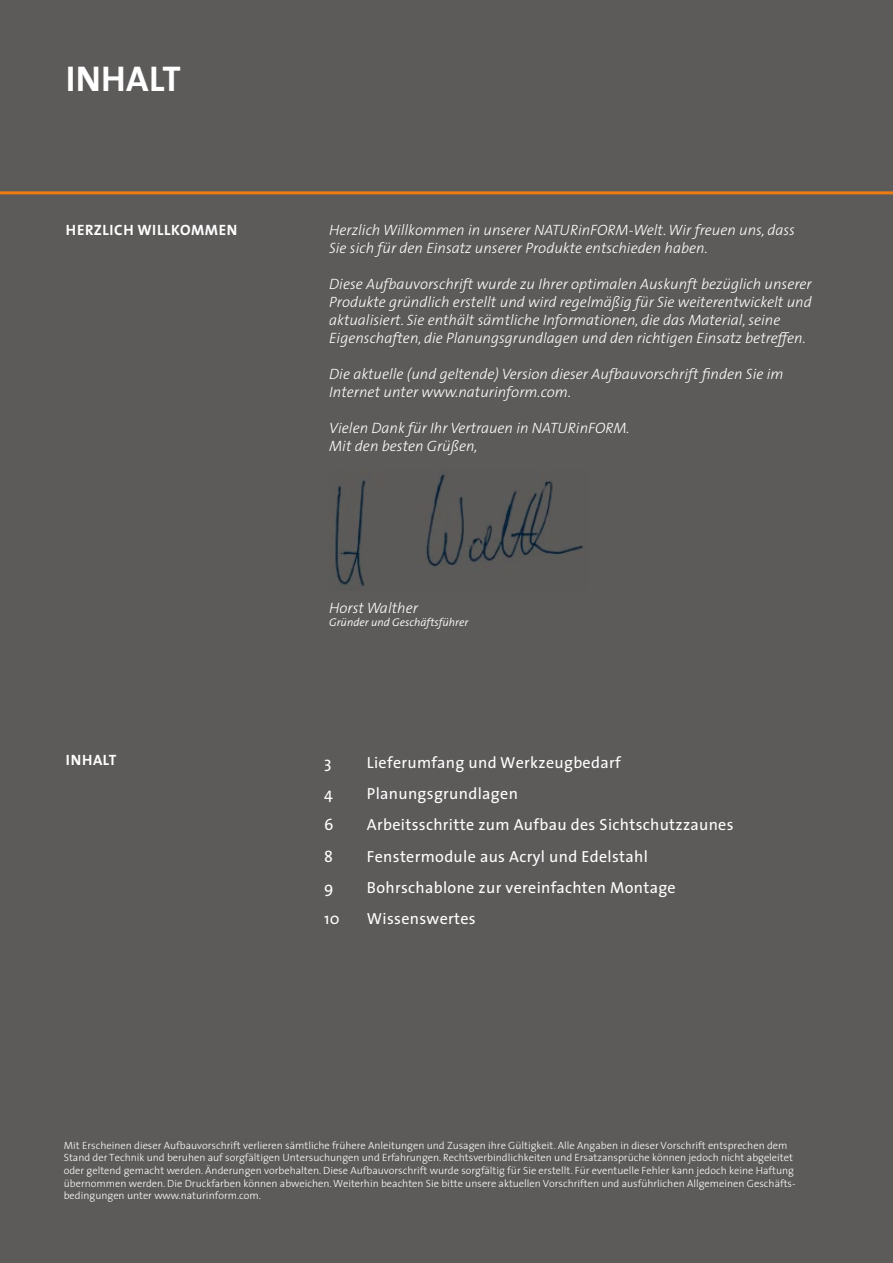
<style>
.page{position:relative;width:893px;height:1263px;background:#5d5b5a}
.page>*{position:absolute;margin:0;border:0;box-sizing:border-box;transform-origin:0 0}
.t1{font:700 36px "The Sans";letter-spacing:.01em;color:#fff}
.t2{font:16.05px "The Sans";letter-spacing:.02em;color:#fff}
.t3{font:italic 300 15px/18px "The Sans";color:#fff}
.t4{font:700 15px "The Sans";letter-spacing:.04em;color:#fff}
.t5{font:italic 300 11.25px "The Sans";color:#fff}
.t6{font:300 10.5px/12.6px "The Sans";color:#fff}
</style>
<div class="page">
<img style="left:335px;top:469px;width:248px;height:118px">
<hr style="left:0;top:191px;width:893px;height:3px;background:#ef7b10">
<h1 class="t1" style="left:66px;top:48px;width:117px">INHALT</h1>
<h3 class="t4" style="left:66px;top:217px;width:173px">HERZLICH WILLKOMMEN</h3>
<h3 class="t4" style="left:66px;top:748px;width:52px">INHALT</h3>
<h3 class="t3" style="left:329px;top:220px;width:467px">Herzlich Willkommen in unserer NATURinFORM-Welt. Wir freuen uns, dass<br>Sie sich für den Einsatz unserer Produkte entschieden haben.</h3>
<p class="t3" style="left:329px;top:274px;width:484px">Diese Aufbauvorschrift wurde zu Ihrer optimalen Auskunft bezüglich unserer Produkte gründlich erstellt und wird regelmäßig für Sie weiterentwickelt und aktualisiert. Sie enthält sämtliche Informationen, die das Material, seine Eigenschaften, die Planungsgrundlagen und den richtigen Einsatz betreffen.</p>
<h3 class="t3" style="left:329px;top:364px;width:456px">Die aktuelle (und geltende) Version dieser Aufbauvorschrift finden Sie im<br>Internet unter www.naturinform.com.</h3>
<h3 class="t3" style="left:329px;top:418px;width:302px">Vielen Dank für Ihr Vertrauen in NATURinFORM.<br>Mit den besten Grüßen,</h3>
<h3 class="t3" style="left:329px;top:598px;width:90px">Horst Walther</h3>
<p class="t5" style="left:329px;top:613px;width:141px">Gründer und Geschäftsführer</p>
<h2 class="t2" style="left:324px;top:749px;width:9px">3</h2>
<h2 class="t2" style="left:367px;top:749px;width:255px">Lieferumfang und Werkzeugbedarf</h2>
<h2 class="t2" style="left:324px;top:780px;width:10px">4</h2>
<h2 class="t2" style="left:367px;top:780px;width:152px">Planungsgrundlagen</h2>
<h2 class="t2" style="left:324px;top:811px;width:11px">6</h2>
<h2 class="t2" style="left:367px;top:811px;width:368px">Arbeitsschritte zum Aufbau des Sichtschutzzaunes</h2>
<h2 class="t2" style="left:324px;top:843px;width:10px">8</h2>
<h2 class="t2" style="left:367px;top:843px;width:283px">Fenstermodule aus Acryl und Edelstahl</h2>
<h2 class="t2" style="left:324px;top:874px;width:11px">9</h2>
<h2 class="t2" style="left:367px;top:874px;width:310px">Bohrschablone zur vereinfachten Montage</h2>
<h2 class="t2" style="left:324px;top:905px;width:17px">10</h2>
<h2 class="t2" style="left:367px;top:905px;width:110px">Wissenswertes</h2>
<p class="t6" style="left:64px;top:1138px;width:733px">Mit Erscheinen dieser Aufbauvorschrift verlieren sämtliche frühere Anleitungen und Zusagen ihre Gültigkeit. Alle Angaben in dieser Vorschrift entsprechen dem Stand der Technik und beruhen auf sorgfältigen Untersuchungen und Erfahrungen. Rechtsverbindlichkeiten und Ersatzansprüche können jedoch nicht abgeleitet oder geltend gemacht werden. Änderungen vorbehalten. Diese Aufbauvorschrift wurde sorgfältig für Sie erstellt. Für eventuelle Fehler kann jedoch keine Haftung übernommen werden. Die Druckfarben können abweichen. Weiterhin beachten Sie bitte unsere aktuellen Vorschriften und ausführlichen Allgemeinen Geschäfts&shy;bedingungen unter www.naturinform.com.</p>
</div>
